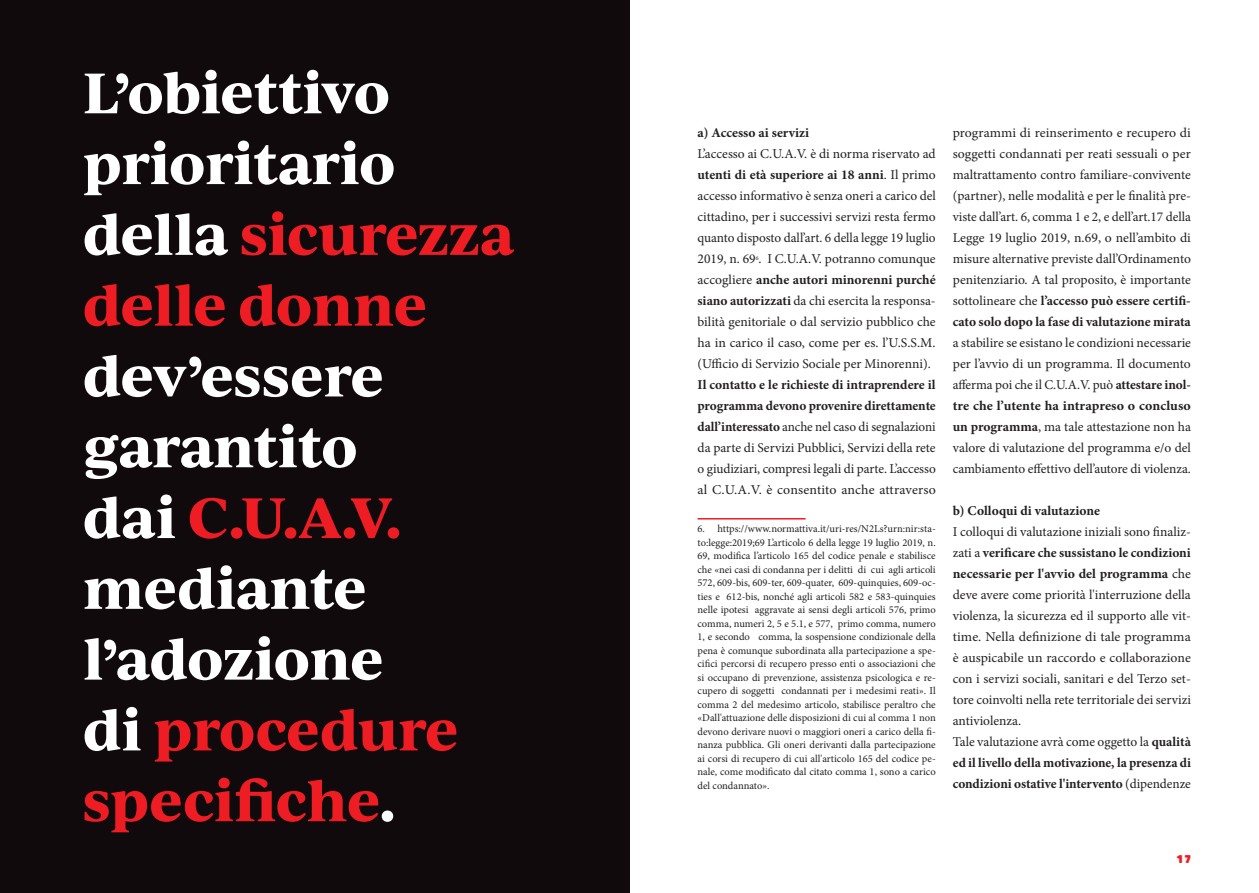
<style>
.page{position:relative;width:1259px;height:893px;background:#fff}
.page>*{position:absolute;margin:0;border:0;box-sizing:border-box;transform-origin:0 0}
.Featured_Text_37pt_White{font:700 54.45px/70.8px "Ivy Journal";letter-spacing:-.01em;color:#fff}
.TEXT_-_Black{font:13.5px/21px "Minion Pro";color:#231f20;text-align:justify}
.TEXT_-_Black-2{font:700 13.5px/21px "Minion Pro";letter-spacing:-.005em;color:#231f20;text-align:justify}
.t1{font:900 12px "Don Jose";color:#ee1d23}
.t2{font:10.5px/13.5px "Minion Pro";color:#231f20;text-align:justify}
.s1{color:#ee1d23}
.s2{font-weight:700}
.s3{font-weight:400}
</style>
<div class="page">
<div style="left:0;top:0;width:629px;height:893px;background:#110a0c"></div>
<hr style="left:697px;top:518px;width:108px;height:1px;background:#ee1d23">
<p class="Featured_Text_37pt_White" style="left:83px;top:55px;width:433px">L’obiettivo prioritario della <span class="s1">sicurezza delle donne </span>dev’essere garantito<br>dai <span class="s1">C.U.A.V. </span>mediante l’adozione<br>di <span class="s1">procedure specifiche</span>.</p>
<p class="TEXT_-_Black-2" style="left:697px;top:122px;width:113px">a) Accesso ai servizi</p>
<p class="TEXT_-_Black" style="left:697px;top:144px;width:240px">L’accesso ai C.U.A.V. è di norma riservato ad <span class="s2">utenti di età superiore ai 18 anni</span>. Il primo accesso informativo è senza oneri a carico del cittadino, per i successivi servizi resta fermo quanto disposto dall’art. 6 della legge 19 luglio 2019, n. 69<sup>6</sup>. I C.U.A.V. potranno comunque accogliere <span class="s2">anche autori minorenni purché siano autorizzati</span> da chi esercita la responsa&shy;bilità genitoriale o dal servizio pubblico che ha in carico il caso, come per es. l’U.S.S.M. (Ufficio di Servizio Sociale per Minorenni).</p>
<p class="TEXT_-_Black" style="left:697px;top:375px;width:240px"><span class="s2">Il contatto e le richieste di intraprendere il programma devono provenire direttamente dall’interessato</span> anche nel caso di segnalazioni da parte di Servizi Pubblici, Servizi della rete o giudiziari, compresi legali di parte. L’accesso al C.U.A.V. è consentito anche attraverso</p>
<p class="t2" style="left:697px;top:522px;width:240px">6. https://www.normattiva.it/uri-res/N2Ls?urn:nir:sta&shy;to:legge:2019;69 L’articolo 6 della legge 19 luglio 2019, n.<br>69, modifica l’articolo 165 del codice penale e stabilisce che «nei casi di condanna per i delitti di cui agli articoli 572, 609-bis, 609-ter, 609-quater, 609-quinquies, 609-oc&shy;ties e 612-bis, nonché agli articoli 582 e 583-quinquies nelle ipotesi aggravate ai sensi degli articoli 576, primo comma, numeri 2, 5 e 5.1, e 577, primo comma, numero 1, e secondo comma, la sospensione condizionale della pena è comunque subordinata alla partecipazione a spe&shy;cifici percorsi di recupero presso enti o associazioni che si occupano di prevenzione, assistenza psicologica e re&shy;cupero di soggetti condannati per i medesimi reati». Il comma 2 del medesimo articolo, stabilisce peraltro che «Dall'attuazione delle disposizioni di cui al comma 1 non devono derivare nuovi o maggiori oneri a carico della fi&shy;nanza pubblica. Gli oneri derivanti dalla partecipazione ai corsi di recupero di cui all'articolo 165 del codice pe&shy;nale, come modificato dal citato comma 1, sono a carico del condannato».</p>
<p class="TEXT_-_Black" style="left:952px;top:123px;width:240px">programmi di reinserimento e recupero di soggetti condannati per reati sessuali o per maltrattamento contro familiare-convivente (partner), nelle modalità e per le finalità pre&shy;viste dall’art. 6, comma 1 e 2, e dell’art.17 della Legge 19 luglio 2019, n.69, o nell’ambito di misure alternative previste dall’Ordinamento penitenziario. A tal proposito, è importante sottolineare che <span class="s2">l’accesso può essere certifi&shy;cato solo dopo la fase di valutazione mirata </span>a stabilire se esistano le condizioni necessarie per l’avvio di un programma. Il documento afferma poi che il C.U.A.V. può <span class="s2">attestare inol&shy;tre che l’utente ha intrapreso o concluso un programma</span>, ma tale attestazione non ha valore di valutazione del programma e/o del cambiamento effettivo dell’autore di violenza.</p>
<p class="TEXT_-_Black-2" style="left:952px;top:500px;width:149px">b) Colloqui di valutazione</p>
<p class="TEXT_-_Black" style="left:952px;top:522px;width:240px">I colloqui di valutazione iniziali sono finaliz&shy;zati a <span class="s2">verificare che sussistano le condizioni necessarie per l'avvio del programma</span> che deve avere come priorità l'interruzione della violenza, la sicurezza ed il supporto alle vit&shy;time. Nella definizione di tale programma è auspicabile un raccordo e collaborazione con i servizi sociali, sanitari e del Terzo set&shy;tore coinvolti nella rete territoriale dei servizi antiviolenza.</p>
<p class="TEXT_-_Black-2" style="left:952px;top:731px;width:240px"><span class="s3">Tale valutazione avrà come oggetto la</span> qualità ed il livello della motivazione, la presenza di condizioni ostative l'intervento <span class="s3">(dipendenze</span></p>
<p class="t1" style="left:1176px;top:853px;width:16px">17</p>
</div>
